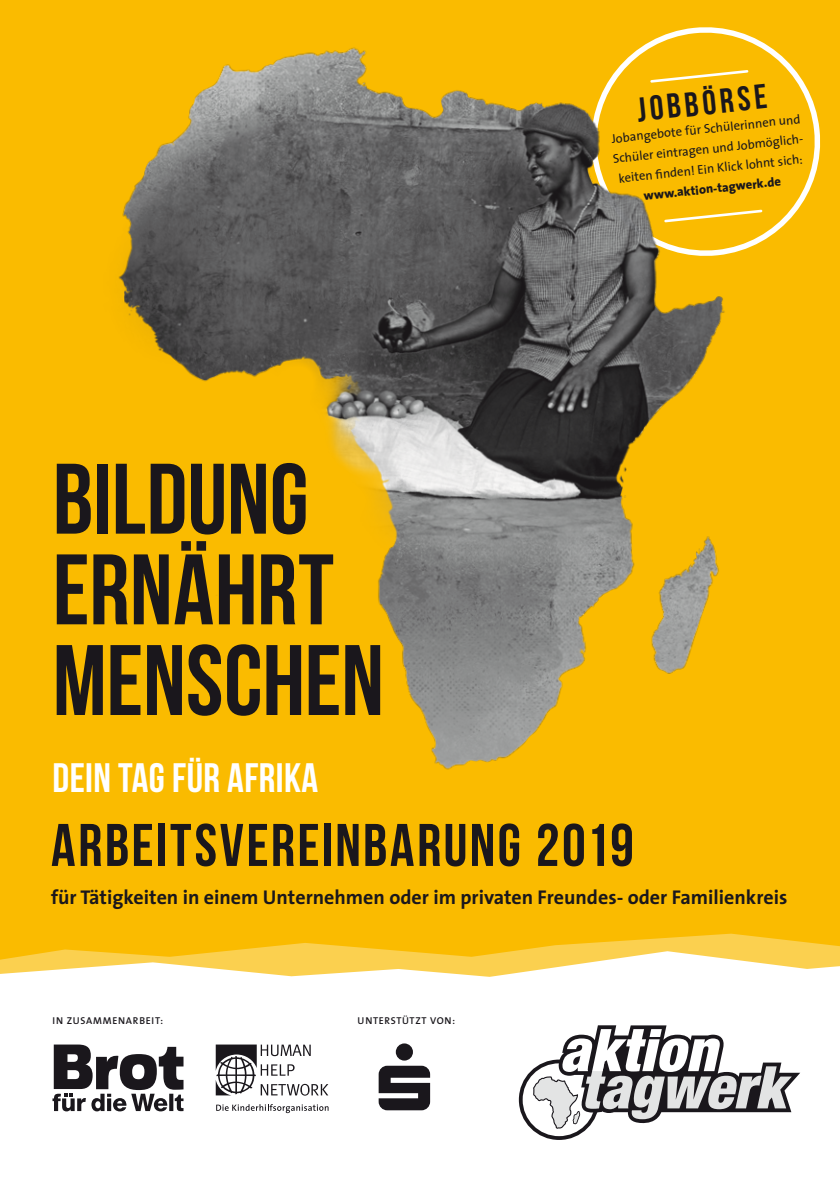
<style>
.page{position:relative;width:840px;height:1191px;background:#fff}
.page>*{position:absolute;margin:0;border:0;box-sizing:border-box;transform-origin:0 0}
.t1{font:99.8px/90.6px "Bebas Neue";color:#1a171c}
.t2{font:60px "Bebas Neue";letter-spacing:.04em;color:#1a171c}
.t3{font:41.2px "Bebas Neue";letter-spacing:.01em;color:#fff}
.t4{font:34.4px "Bebas Neue";color:#1a171c}
.t5{font:700 20px "The Sans";color:#1a171c}
.t6{font:12.8px/20px "The Sans";color:#1a171c}
.t7{font:800 12.8px "The Sans";color:#1a171c}
.t8{font:600 10px "The Sans";letter-spacing:.075em;color:#1a171c}
</style>
<div class="page">
<div style="left:0;top:0;width:839px;height:916px;background:#fabb00"></div>
<div style="left:0;top:841px;width:839px;height:298px;background:#fabb00"></div>
<svg style="left:0;top:933px;width:839px;height:207px;background:#fdf1cf"></svg>
<div style="left:518px;top:1059px;width:81px;height:81px;border:5px solid #1a171c;border-radius:50%"></div>
<div style="left:522px;top:1063px;width:73px;height:73px;background:#fff;border-radius:50%"></div>
<svg style="left:532px;top:1025px;width:267px;height:104px;background:#bfbfc0"></svg>
<svg style="left:216px;top:1044px;width:112px;height:51px;background:#bcbbbc"></svg>
<svg style="left:216px;top:1104px;width:112px;height:9px"></svg>
<svg style="left:52px;top:1044px;width:131px;height:67px;background:#838184"></svg>
<svg style="left:378px;top:1043px;width:52px;height:67px;background:#78777a"></svg>
<svg style="left:758px;top:40px;width:63px;height:204px"></svg>
<svg style="left:758px;top:208px;width:5px;height:16px"></svg>
<img style="left:118px;top:27px;width:640px;height:743px">
<h1 class="t1" style="left:53px;top:452px;width:332px">BILDUNG<br>ERNÄHRT<br>MENSCHEN</h1>
<h3 class="t4" style="left:635px;top:91px;width:132px;rotate:-6deg">JOBBÖRSE</h3>
<p class="t6" style="left:609px;top:128px;width:195px;rotate:-6deg">Jobangebote für Schülerinnen und<br>Schüler eintragen und Jobmöglich&shy;keiten fi nden! Ein Klick lohnt sich:</p>
<p class="t7" style="left:642px;top:185px;width:139px;rotate:-6deg">www.aktion-tagwerk.de</p>
<h3 class="t3" style="left:52px;top:755px;width:267px">DEIN TAG FÜR AFRIKA</h3>
<h2 class="t2" style="left:51px;top:812px;width:584px">ARBEITSVEREINBARUNG 2019</h2>
<h3 class="t5" style="left:51px;top:880px;width:737px">für Tätigkeiten in einem Unternehmen oder im privaten Freundes- oder Familienkreis</h3>
<p class="t8" style="left:52px;top:1012px;width:112px">IN ZUSAMMENARBEIT:</p>
<p class="t8" style="left:357px;top:1012px;width:99px">UNTERSTÜTZT VON:</p>
</div>
